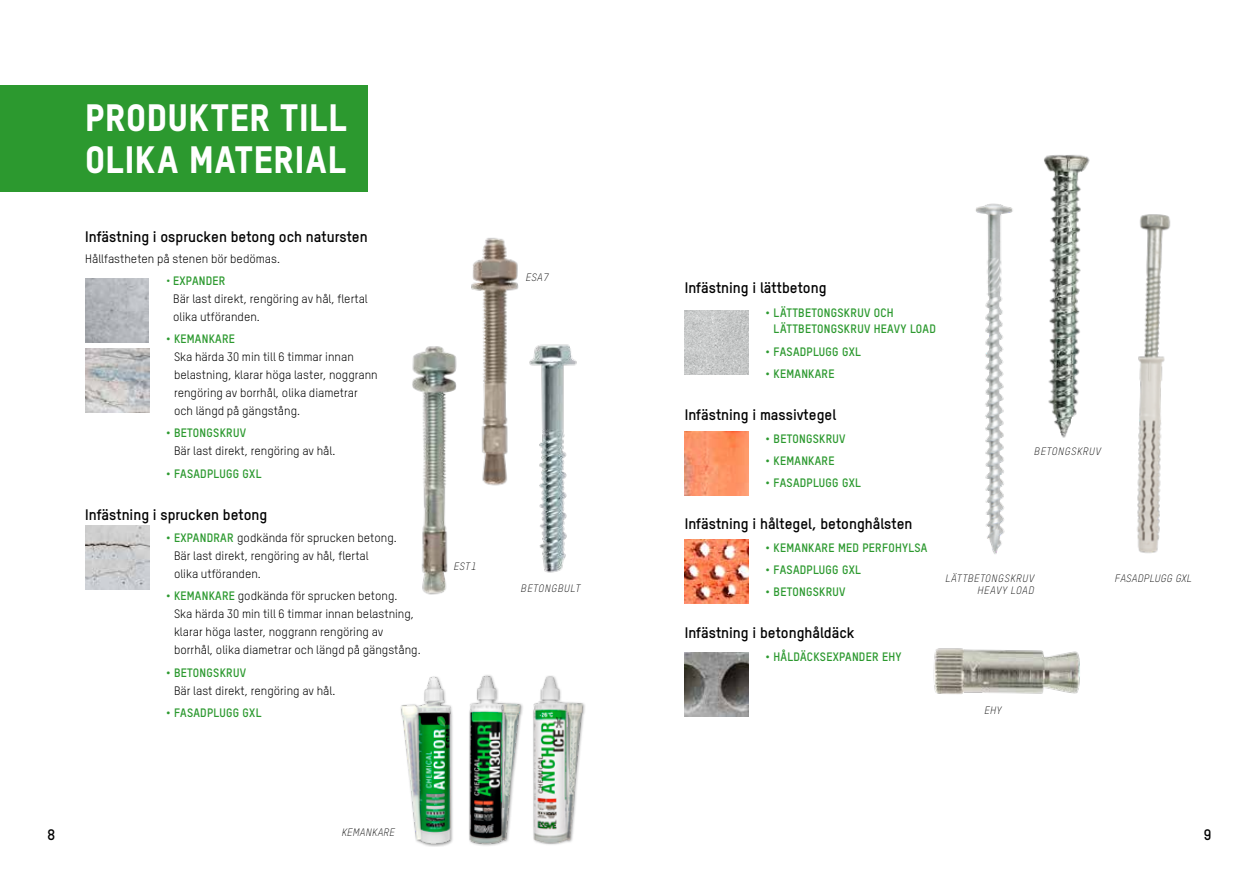
<style>
.page{position:relative;width:1259px;height:893px;background:#fff}
.page>*{position:absolute;margin:0;border:0;box-sizing:border-box;transform-origin:0 0}
.t1{font:800 37.5px/42px "TSTAR";letter-spacing:.025em;color:#fff}
.t2{font:700 15px "TSTAR";color:#000}
.t3{font:12px/18px "TSTAR";color:#000}
.t4{font:700 12px/16.5px "TSTAR";letter-spacing:.02em;color:#2c992f}
.t5{font:italic 300 10.5px "TSTAR";letter-spacing:.04em;color:#000}
.t6{font:italic 300 10.5px/12.6px "TSTAR";letter-spacing:.06em;color:#000;text-align:right}
.t7{font:italic 300 10.5px "TSTAR";letter-spacing:.065em;color:#000}
.s1{color:#2c992f}
.s2{font-weight:700;color:#2c992f}
</style>
<div class="page">
<img style="left:85px;top:278px;width:64px;height:64px">
<img style="left:85px;top:348px;width:64px;height:64px">
<img style="left:685px;top:310px;width:63px;height:64px">
<img style="left:685px;top:432px;width:63px;height:64px">
<img style="left:685px;top:540px;width:63px;height:64px">
<img style="left:685px;top:653px;width:63px;height:64px">
<img style="left:85px;top:526px;width:64px;height:64px">
<img style="left:401px;top:676px;width:52px;height:169px">
<img style="left:469px;top:675px;width:54px;height:171px">
<img style="left:533px;top:675px;width:51px;height:170px">
<div style="left:0;top:85px;width:368px;height:106px;background:#2c992f"></div>
<img style="left:1137px;top:214px;width:34px;height:339px">
<img style="left:933px;top:648px;width:147px;height:46px">
<img style="left:471px;top:238px;width:48px;height:248px">
<img style="left:412px;top:346px;width:45px;height:249px">
<img style="left:518px;top:336px;width:59px;height:237px">
<img style="left:975px;top:203px;width:34px;height:351px">
<img style="left:1009px;top:155px;width:81px;height:283px">
<h1 class="t1" style="left:85px;top:95px;width:262px">PRODUKTER TILL<br>OLIKA MATERIAL</h1>
<p class="t2" style="left:85px;top:227px;width:284px">Infästning i osprucken betong och natursten</p>
<p class="t3" style="left:85px;top:249px;width:196px">Hållfastheten på stenen bör bedömas.</p>
<p class="t3" style="left:173px;top:271px;width:196px;text-indent:-7px"><span class="s1">•</span> <span class="s2">EXPANDER<br></span>Bär last direkt, rengöring av hål, flertal olika utföranden.</p>
<p class="t4" style="left:166px;top:330px;width:70px">• KEMANKARE</p>
<p class="t3" style="left:174px;top:348px;width:205px">Ska härda 30 min till 6 timmar innan belastning, klarar höga laster, noggrann rengöring av borrhål, olika diametrar och längd på gängstång.</p>
<p class="t4" style="left:166px;top:425px;width:82px">• BETONGSKRUV</p>
<p class="t3" style="left:174px;top:442px;width:163px">Bär last direkt, rengöring av hål.</p>
<p class="t4" style="left:166px;top:465px;width:97px">• FASADPLUGG GXL</p>
<p class="t2" style="left:85px;top:505px;width:184px">Infästning i sprucken betong</p>
<p class="t3" style="left:174px;top:529px;width:224px;text-indent:-8px"><span class="s2">• EXPANDRAR</span> godkända för sprucken betong.<br>Bär last direkt, rengöring av hål, flertal<br>olika utföranden.</p>
<p class="t3" style="left:174px;top:587px;width:248px;text-indent:-8px"><span class="s2">• KEMANKARE</span> godkända för sprucken betong.<br>Ska härda 30 min till 6 timmar innan belastning, klarar höga laster, noggrann rengöring av borrhål, olika diametrar och längd på gängstång.</p>
<p class="t4" style="left:166px;top:664px;width:82px">• BETONGSKRUV</p>
<p class="t3" style="left:174px;top:681px;width:163px">Bär last direkt, rengöring av hål.</p>
<p class="t4" style="left:166px;top:704px;width:97px">• FASADPLUGG GXL</p>
<p class="t5" style="left:454px;top:560px;width:24px">EST1</p>
<p class="t2" style="left:48px;top:825px;width:9px">8</p>
<p class="t5" style="left:342px;top:826px;width:55px">KEMANKARE</p>
<p class="t5" style="left:526px;top:271px;width:24px">ESA7</p>
<p class="t7" style="left:521px;top:582px;width:61px">BETONGBULT</p>
<p class="t2" style="left:685px;top:279px;width:143px">Infästning i lättbetong</p>
<p class="t4" style="left:773px;top:304px;width:164px;text-indent:-8px">• LÄTTBETONGSKRUV OCH<br>LÄTTBETONGSKRUV HEAVY LOAD</p>
<p class="t4" style="left:765px;top:343px;width:97px">• FASADPLUGG GXL</p>
<p class="t4" style="left:765px;top:365px;width:70px">• KEMANKARE</p>
<p class="t2" style="left:685px;top:406px;width:153px">Infästning i massivtegel</p>
<p class="t4" style="left:765px;top:430px;width:82px">• BETONGSKRUV</p>
<p class="t4" style="left:765px;top:452px;width:70px">• KEMANKARE</p>
<p class="t4" style="left:765px;top:474px;width:97px">• FASADPLUGG GXL</p>
<p class="t2" style="left:685px;top:515px;width:229px">Infästning i håltegel, betonghålsten</p>
<p class="t4" style="left:765px;top:539px;width:163px">• KEMANKARE MED PERFOHYLSA</p>
<p class="t4" style="left:765px;top:561px;width:97px">• FASADPLUGG GXL</p>
<p class="t4" style="left:765px;top:583px;width:82px">• BETONGSKRUV</p>
<p class="t2" style="left:685px;top:624px;width:171px">Infästning i betonghåldäck</p>
<p class="t4" style="left:765px;top:648px;width:138px">• HÅLDÄCKSEXPANDER EHY</p>
<p class="t7" style="left:1034px;top:445px;width:68px">BETONGSKRUV</p>
<p class="t6" style="left:945px;top:572px;width:90px">LÄTTBETONGSKRUV<br>HEAVY LOAD</p>
<p class="t5" style="left:1114px;top:572px;width:79px">FASADPLUGG GXL</p>
<p class="t5" style="left:984px;top:704px;width:18px">EHY</p>
<p class="t2" style="left:1203px;top:825px;width:9px">9</p>
</div>
